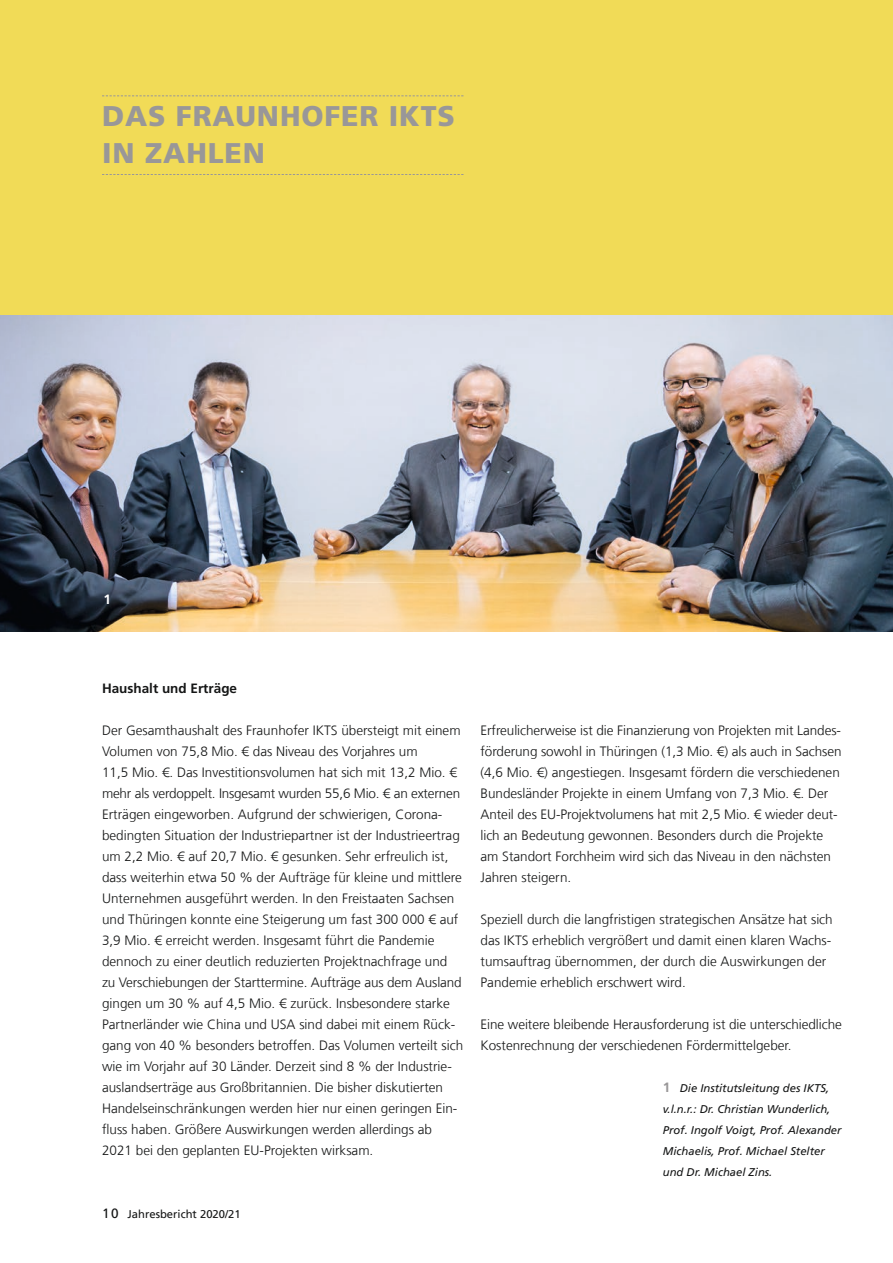
<style>
.page{position:relative;width:893px;height:1263px;background:#fff}
.page>*{position:absolute;margin:0;border:0;box-sizing:border-box;transform-origin:0 0}
._03_Standardüberschr{font:900 28.5px/37.5px "Frutiger LT Com";letter-spacing:.03em;color:#999798}
._06_Fließtext{font:300 13.5px/21px "Frutiger LT Com";color:#151616}
._07_Zwischenüberschr{font:700 13.5px "Frutiger LT Com";color:#151616}
._18_Bildzahl_Schwarz{font:700 13.5px "Frutiger LT Com";color:#fff}
._19_Bildzahl_Silber{font:italic 11.25px/21px "Frutiger LT Com";color:#151616}
.t1{font:11.25px "Frutiger LT Com";color:#151616}
.s1{font-weight:700;font-style:normal;font-size:13.5px;color:#999798}
.s2{font-size:13.5px}
</style>
<div class="page">
<img style="left:0;top:315px;width:893px;height:316px">
<div style="left:0;top:0;width:893px;height:315px;background:#f1db57"></div>
<svg style="left:102px;top:95px;width:361px;height:1px"></svg>
<svg style="left:102px;top:174px;width:361px;height:1px"></svg>
<p class="_03_Standardüberschr" style="left:102px;top:97px;width:354px">DAS FRAUNHOFER IKTS<br>IN ZAHLEN</p>
<p class="_18_Bildzahl_Schwarz" style="left:103px;top:591px;width:9px">1</p>
<p class="_07_Zwischenüberschr" style="left:102px;top:680px;width:137px">Haushalt und Erträge</p>
<p class="_06_Fließtext" style="left:102px;top:720px;width:363px">Der Gesamthaushalt des Fraunhofer IKTS übersteigt mit einem Volumen von 75,8 Mio. € das Niveau des Vorjahres um<br>11,5 Mio. €. Das Investitionsvolumen hat sich mit 13,2 Mio. € mehr als verdoppelt. Insgesamt wurden 55,6 Mio. € an externen Erträgen eingeworben. Aufgrund der schwierigen, Corona&shy;bedingten Situation der Industriepartner ist der Industrieertrag um 2,2 Mio. € auf 20,7 Mio. € gesunken. Sehr erfreulich ist, dass weiterhin etwa 50 % der Aufträge für kleine und mittlere Unternehmen ausgeführt werden. In den Freistaaten Sachsen und Thüringen konnte eine Steigerung um fast 300 000 € auf 3,9 Mio. € erreicht werden. Insgesamt führt die Pandemie dennoch zu einer deutlich reduzierten Projektnachfrage und zu Verschiebungen der Starttermine. Aufträge aus dem Ausland gingen um 30 % auf 4,5 Mio. € zurück. Insbesondere starke Partnerländer wie China und USA sind dabei mit einem Rück&shy;gang von 40 % besonders betroffen. Das Volumen verteilt sich wie im Vorjahr auf 30 Länder. Derzeit sind 8 % der Industrie&shy;auslandserträge aus Großbritannien. Die bisher diskutierten Handelseinschränkungen werden hier nur einen geringen Ein&shy;fluss haben. Größere Auswirkungen werden allerdings ab 2021 bei den geplanten EU-Projekten wirksam.</p>
<p class="_06_Fließtext" style="left:480px;top:720px;width:363px">Erfreulicherweise ist die Finanzierung von Projekten mit Landes&shy;förderung sowohl in Thüringen (1,3 Mio. €) als auch in Sachsen (4,6 Mio. €) angestiegen. Insgesamt fördern die verschiedenen Bundesländer Projekte in einem Umfang von 7,3 Mio. €. Der Anteil des EU-Projektvolumens hat mit 2,5 Mio. € wieder deut&shy;lich an Bedeutung gewonnen. Besonders durch die Projekte am Standort Forchheim wird sich das Niveau in den nächsten Jahren steigern.</p>
<p class="_06_Fließtext" style="left:480px;top:909px;width:354px">Speziell durch die langfristigen strategischen Ansätze hat sich das IKTS erheblich vergrößert und damit einen klaren Wachs&shy;tumsauftrag übernommen, der durch die Auswirkungen der Pandemie erheblich erschwert wird.</p>
<p class="_06_Fließtext" style="left:480px;top:1014px;width:363px">Eine weitere bleibende Herausforderung ist die unterschiedliche<br>Kostenrechnung der verschiedenen Fördermittelgeber.</p>
<p class="_19_Bildzahl_Silber" style="left:663px;top:1078px;width:180px"><span class="s1">1</span> Die Institutsleitung des IKTS, v.l.n.r.: Dr. Christian Wunderlich,<br>Prof. Ingolf Voigt, Prof. Alexander<br>Michaelis, Prof. Michael Stelter und Dr. Michael Zins.</p>
<p class="t1" style="left:102px;top:1207px;width:140px"><span class="s2">10</span> Jahresbericht 2020/21</p>
</div>
